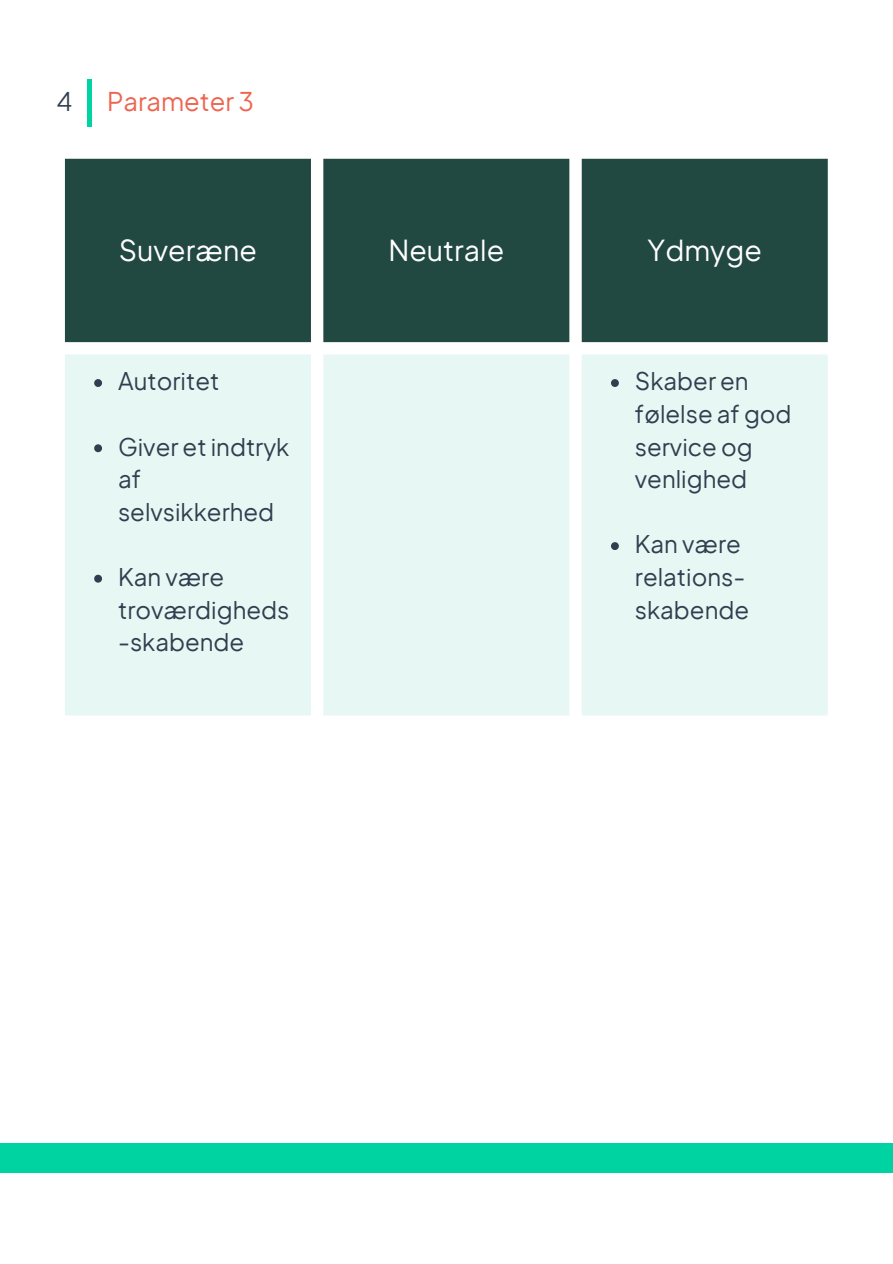
<style>
.page{position:relative;width:893px;height:1264px;background:#fff}
.page>*{position:absolute;margin:0;border:0;box-sizing:border-box;transform-origin:0 0}
.t1{font:28.5px "Eudoxus Sans";color:#fff}
.t2{font:25.5px "Eudoxus Sans";color:#ee6450}
.t3{font:25.5px "Eudoxus Sans";color:#313e4f}
.t4{font:24px/32.5px "Eudoxus Sans";color:#313e4f}
</style>
<div class="page">
<div style="left:0;top:1143px;width:892px;height:29px;background:#00d3a2"></div>
<div style="left:87px;top:79px;width:5px;height:48px;background:#00d3a2"></div>
<div style="left:65px;top:159px;width:762px;height:183px;background:#224842"></div>
<div style="left:65px;top:354px;width:762px;height:361px;background:#e7f8f4"></div>
<svg style="left:94px;top:379px;width:8px;height:8px"></svg>
<svg style="left:94px;top:444px;width:8px;height:8px"></svg>
<svg style="left:94px;top:574px;width:8px;height:8px"></svg>
<svg style="left:611px;top:379px;width:7px;height:8px"></svg>
<svg style="left:611px;top:542px;width:7px;height:8px"></svg>
<p class="t3" style="left:57px;top:85px;width:18px">4</p>
<p class="t2" style="left:107px;top:85px;width:148px">Parameter 3</p>
<p class="t1" style="left:119px;top:231px;width:140px">Suveræne</p>
<p class="t1" style="left:388px;top:231px;width:117px">Neutrale</p>
<p class="t1" style="left:647px;top:231px;width:116px">Ydmyge</p>
<p class="t4" style="left:118px;top:364px;width:103px">Autoritet</p>
<p class="t4" style="left:118px;top:429px;width:173px">Giver et indtryk af selvsikkerhed</p>
<p class="t4" style="left:118px;top:560px;width:173px">Kan være troværdigheds -skabende</p>
<p class="t4" style="left:635px;top:364px;width:158px">Skaber en følelse af god service og venlighed</p>
<p class="t4" style="left:635px;top:527px;width:116px">Kan være relations&shy;skabende</p>
</div>
